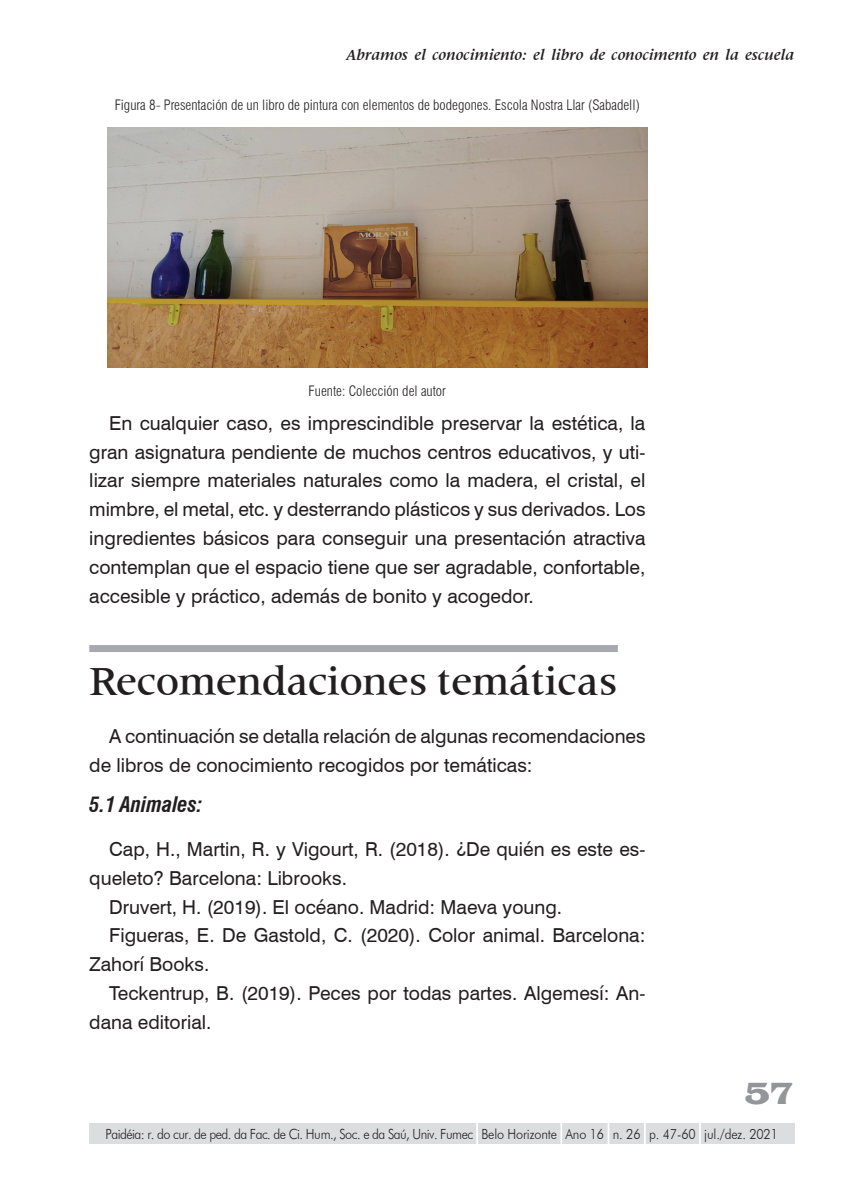
<style>
.page{position:relative;width:844px;height:1191px;background:#fff}
.page>*{position:absolute;margin:0;border:0;box-sizing:border-box;transform-origin:0 0}
.t1{font:500 42px "Latin 725 BT";color:#231f20}
.t2{font:31.5px "Latin Wid D";color:#939598;scale:.7 1}
.t3{font:italic 700 condensed 21px "Swiss 721 BT";color:#231f20}
.t4{font:19.25px/28.9px "Swiss 721 BT";color:#231f20;text-align:justify}
.t5{font:italic 700 15.75px "Latin 725 BT";color:#231f20}
.t6{font:300 condensed 14px "Swiss 721 BT";color:#231f20}
.t7{font:300 14px "Futura BT";letter-spacing:-.04em;color:#231f20;scale:.9 1}
</style>
<div class="page">
<div style="left:89px;top:1122px;width:705px;height:21px;background:#dcdddf"></div>
<hr style="left:476px;top:1122px;width:2px;height:23px;background:#fff">
<hr style="left:560px;top:1122px;width:2px;height:23px;background:#fff">
<hr style="left:607px;top:1122px;width:2px;height:23px;background:#fff">
<hr style="left:643px;top:1122px;width:2px;height:23px;background:#fff">
<svg style="left:699px;top:1122px;width:1px;height:21px"></svg>
<div style="left:89px;top:645px;width:528px;height:7px;background:#a8a9ad"></div>
<img style="left:107px;top:127px;width:540px;height:240px">
<p class="t5" style="left:346px;top:46px;width:449px">Abramos el conocimiento: el libro de conocimento en la escuela</p>
<p class="t6" style="left:115px;top:96px;width:526px">Figura 8- Presentación de un libro de pintura con elementos de bodegones. Escola Nostra Llar (Sabadell)</p>
<p class="t6" style="left:308px;top:382px;width:139px">Fuente: Colección del autor</p>
<p class="t4" style="left:89px;top:408px;width:557px;text-indent:20px">En cualquier caso, es imprescindible preservar la estética, la gran asignatura pendiente de muchos centros educativos, y uti&shy;lizar siempre materiales naturales como la madera, el cristal, el mimbre, el metal, etc. y desterrando plásticos y sus derivados. Los ingredientes básicos para conseguir una presentación atractiva contemplan que el espacio tiene que ser agradable, confortable, accesible y práctico, además de bonito y acogedor.</p>
<h1 class="t1" style="left:89px;top:657px;width:530px">Recomendaciones temáticas</h1>
<p class="t4" style="left:89px;top:721px;width:557px;text-indent:20px">A continuación se detalla relación de algunas recomendaciones de libros de conocimiento recogidos por temáticas:</p>
<p class="t3" style="left:89px;top:791px;width:115px">5.1 Animales:</p>
<p class="t4" style="left:109px;top:833px;width:537px">Cap, H., Martin, R. y Vigourt, R. (2018). ¿De quién es este es-</p>
<p class="t4" style="left:89px;top:862px;width:259px">queleto? Barcelona: Librooks.</p>
<p class="t4" style="left:109px;top:891px;width:454px">Druvert, H. (2019). El océano. Madrid: Maeva young.</p>
<p class="t4" style="left:109px;top:920px;width:537px">Figueras, E. De Gastold, C. (2020). Color animal. Barcelona:</p>
<p class="t4" style="left:89px;top:949px;width:121px">Zahorí Books.</p>
<p class="t4" style="left:109px;top:978px;width:537px">Teckentrup, B. (2019). Peces por todas partes. Algemesí: An-</p>
<p class="t4" style="left:89px;top:1007px;width:124px">dana editorial.</p>
<h2 class="t2" style="left:744px;top:1073px;width:69px">57</h2>
<p class="t7" style="left:106px;top:1125px;width:748px">Paidéia: r. do cur. de ped. da Fac. de Ci. Hum., Soc. e da Saú, Univ. Fumec Belo Horizonte Ano 16 n. 26 p. 47-60 jul./dez. 2021</p>
</div>
